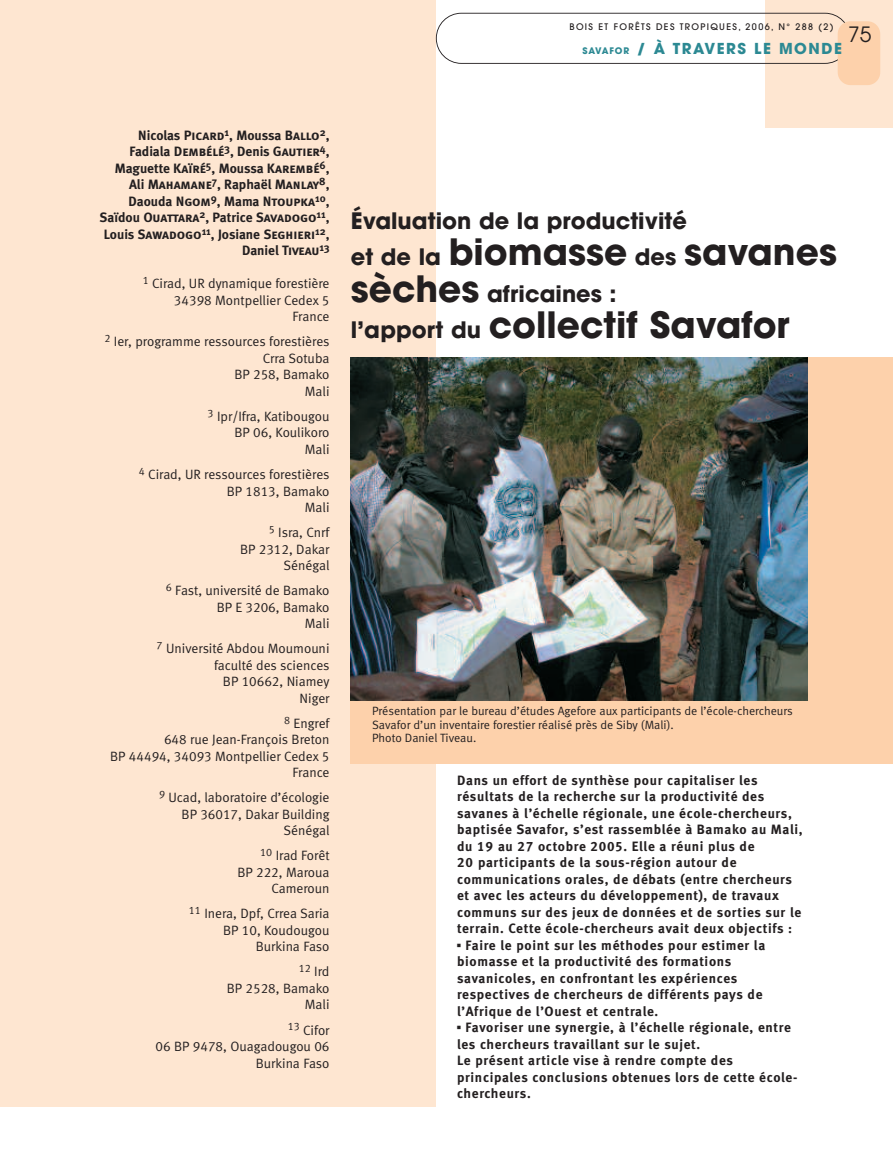
<style>
.page{position:relative;width:893px;height:1149px;background:#fff}
.page>*{position:absolute;margin:0;border:0;box-sizing:border-box;transform-origin:0 0}
.t1{font:700 36px "Avant Garde";color:#231f20}
.t2{font:700 22.5px "Avant Garde";color:#231f20}
.t3{font:21px "Avant Garde";color:#231f20}
.t4{font:700 15px "Avant Garde";letter-spacing:.1em;color:#2c8993}
.t5{font:13.5px/16.5px "Meta Bold LF";letter-spacing:.05em;color:#231f20}
.t6{font:13.5px/16.5px "Meta Normal LF";color:#231f20;text-align:right}
.t7{font:700 13.5px/16.5px "Meta";color:#231f20;text-align:right}
.t8{font:13.5px/16.5px "Meta Bold LF Caps";letter-spacing:-.01em;color:#231f20;text-align:center}
.t9{font:12px/13.5px "Meta Normal LF";color:#231f20}
.t10{font:500 9px "Avant Garde";letter-spacing:.15em;color:#231f20}
.s1{font-size:9px}
.s2{font-family:"Meta Bold LF Caps";font-weight:400}
.s3{font-family:"Meta";font-weight:700}
.s4{font-size:22.5px}
.s5{font-size:36px}
.s6{font-family:"Universal Newswith Comm Pi"}
</style>
<div class="page">
<div style="left:0;top:0;width:436px;height:1106px;background:#fee6d1"></div>
<div style="left:765px;top:0;width:128px;height:128px;background:#fee6d1"></div>
<svg style="left:436px;top:13px;width:409px;height:51px"></svg>
<div style="left:838px;top:21px;width:42px;height:64px;background:#fdd1ab;border-radius:13px"></div>
<div style="left:351px;top:357px;width:542px;height:407px;background:#fdd1ab"></div>
<img style="left:351px;top:357px;width:457px;height:343px">
<p class="t10" style="left:569px;top:23px;width:266px">BOIS ET FORÊTS DES TROPIQUES, 2006, N° 288 (2)</p>
<h3 class="t3" style="left:848px;top:26px;width:25px">75</h3>
<p class="t4" style="left:582px;top:43px;width:261px"><span class="s1">SAVAFOR</span> / À TRAVERS LE MONDE</p>
<p class="t7" style="left:115px;top:128px;width:216px">Nicolas <span class="s2">Picard</span><sup>1</sup>, Moussa <span class="s2">Ballo</span><sup>2</sup>,<br>Fadiala <span class="s2">Dembélé</span><sup>3</sup>, Denis <span class="s2">Gautier</span><sup>4</sup>,<br>Maguette <span class="s2">Kaïré</span><sup>5</sup>, Moussa <span class="s2">Karembé</span><sup>6</sup>,</p>
<p class="t8" style="left:129px;top:177px;width:202px"><span class="s3">Ali</span> Mahamane<sup>7</sup><span class="s3">, Raphaël</span> Manlay<sup>8</sup><span class="s3">,</span></p>
<p class="t7" style="left:128px;top:194px;width:203px">Daouda <span class="s2">Ngom</span><sup>9</sup>, Mama <span class="s2">Ntoupka</span><sup>10</sup>,</p>
<p class="t8" style="left:100px;top:210px;width:231px"><span class="s3">Saïdou</span> Ouattara<sup>2</sup><span class="s3">, Patrice</span> Savadogo<sup>11</sup><span class="s3">,<br>Louis</span> Sawadogo<sup>11</sup><span class="s3">, Josiane</span> Seghieri<sup>12</sup><span class="s3">,</span></p>
<p class="t7" style="left:242px;top:243px;width:89px">Daniel <span class="s2">Tiveau</span><sup>13</sup></p>
<p class="t6" style="left:143px;top:276px;width:188px"><sup>1</sup> Cirad, UR dynamique forestière<br>34398 Montpellier Cedex 5<br>France</p>
<p class="t6" style="left:104px;top:334px;width:227px"><sup>2</sup> Ier, programme ressources forestières<br>Crra Sotuba<br>BP 258, Bamako<br>Mali</p>
<p class="t6" style="left:208px;top:409px;width:123px"><sup>3</sup> Ipr/Ifra, Katibougou<br>BP 06, Koulikoro<br>Mali</p>
<p class="t6" style="left:139px;top:467px;width:192px"><sup>4</sup> Cirad, UR ressources forestières<br>BP 1813, Bamako<br>Mali</p>
<p class="t6" style="left:240px;top:525px;width:91px"><sup>5</sup> Isra, Cnrf<br>BP 2312, Dakar<br>Sénégal</p>
<p class="t6" style="left:166px;top:583px;width:165px"><sup>6</sup> Fast, université de Bamako<br>BP E 3206, Bamako<br>Mali</p>
<p class="t6" style="left:157px;top:641px;width:174px"><sup>7</sup> Université Abdou Moumouni faculté des sciences<br>BP 10662, Niamey<br>Niger</p>
<p class="t6" style="left:110px;top:715px;width:221px"><sup>8</sup> Engref<br>648 rue Jean-François Breton<br>BP 44494, 34093 Montpellier Cedex 5<br>France</p>
<p class="t6" style="left:159px;top:790px;width:172px"><sup>9</sup> Ucad, laboratoire d’écologie<br>BP 36017, Dakar Building<br>Sénégal</p>
<p class="t6" style="left:237px;top:848px;width:94px"><sup>10</sup> Irad Forêt<br>BP 222, Maroua<br>Cameroun</p>
<p class="t6" style="left:189px;top:906px;width:142px"><sup>11</sup> Inera, Dpf, Crrea Saria<br>BP 10, Koudougou<br>Burkina Faso</p>
<p class="t6" style="left:227px;top:964px;width:104px"><sup>12</sup> Ird<br>BP 2528, Bamako<br>Mali</p>
<p class="t6" style="left:156px;top:1022px;width:175px"><sup>13</sup> Cifor<br>06 BP 9478, Ouagadougou 06<br>Burkina Faso</p>
<h2 class="t2" style="left:351px;top:213px;width:338px">Évaluation de la productivité</h2>
<h1 class="t1" style="left:351px;top:239px;width:488px"><span class="s4">et de la</span> biomasse <span class="s4">des</span> savanes</h1>
<h2 class="t2" style="left:351px;top:285px;width:267px"><span class="s5">sèches</span> africaines :</h2>
<h1 class="t1" style="left:351px;top:311px;width:440px"><span class="s4">l’apport du</span> collectif Savafor</h1>
<p class="t9" style="left:372px;top:705px;width:422px">Présentation par le bureau d’études Agefore aux participants de l’école-chercheurs<br>Savafor d’un inventaire forestier réalisé près de Siby (Mali).<br>Photo Daniel Tiveau.</p>
<p class="t5" style="left:457px;top:772px;width:347px">Dans un effort de synthèse pour capitaliser les résultats de la recherche sur la productivité des savanes à l’échelle régionale, une école-chercheurs, baptisée Savafor, s’est rassemblée à Bamako au Mali, du 19 au 27 octobre 2005. Elle a réuni plus de<br>20 participants de la sous-région autour de communications orales, de débats (entre chercheurs et avec les acteurs du développement), de travaux communs sur des jeux de données et de sorties sur le terrain. Cette école-chercheurs avait deux objectifs :</p>
<p class="t5" style="left:457px;top:937px;width:310px"><span class="s6">▪</span> Faire le point sur les méthodes pour estimer la biomasse et la productivité des formations savanicoles, en confrontant les expériences respectives de chercheurs de différents pays de l’Afrique de l’Ouest et centrale.</p>
<p class="t5" style="left:457px;top:1020px;width:342px"><span class="s6">▪</span> Favoriser une synergie, à l’échelle régionale, entre les chercheurs travaillant sur le sujet.<br>Le présent article vise à rendre compte des principales conclusions obtenues lors de cette école&shy;chercheurs.</p>
</div>
